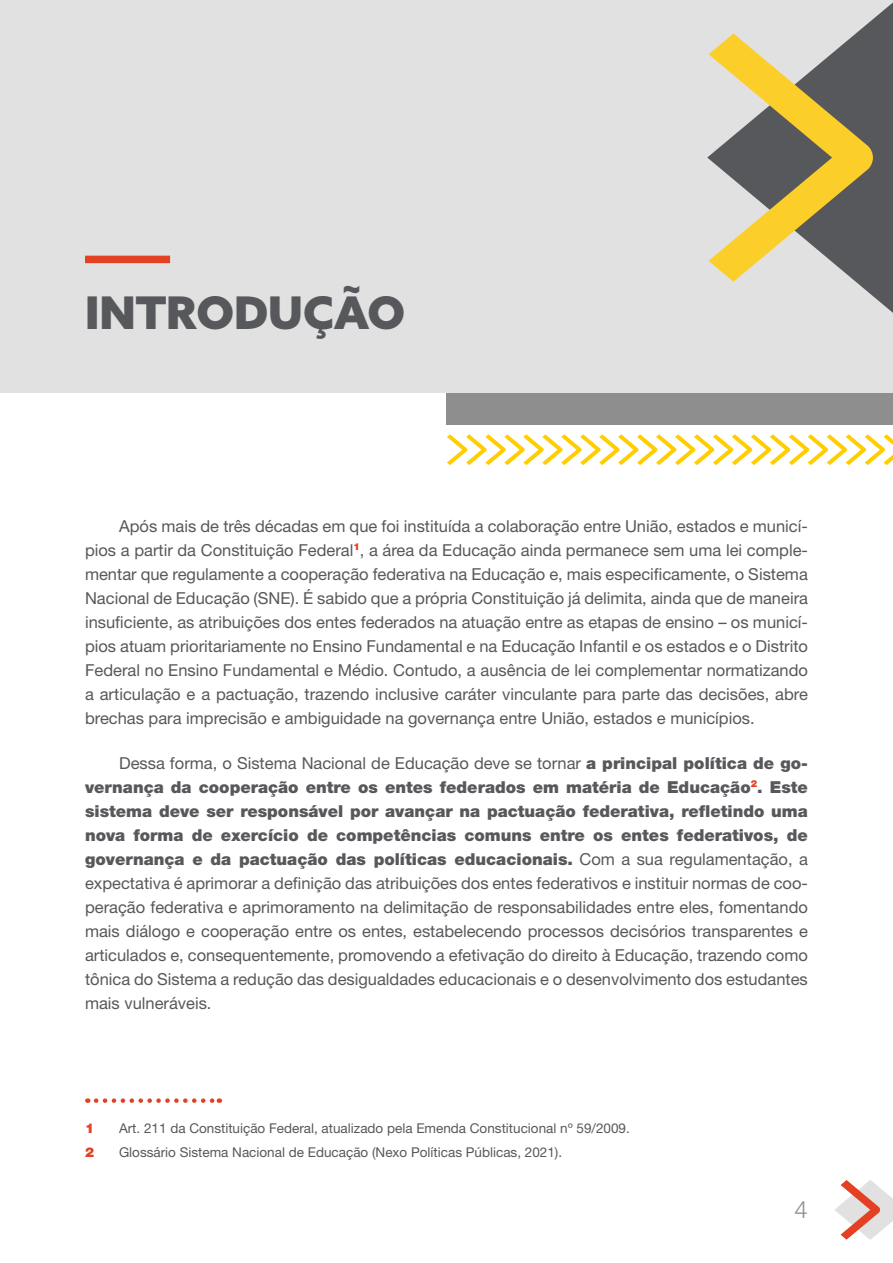
<style>
.page{position:relative;width:893px;height:1263px;background:#fff}
.page>*{position:absolute;margin:0;border:0;box-sizing:border-box;transform-origin:0 0}
.Título_capítulo_ci{font:900 45px "Azo Sans";color:#57585b}
.t1{font:300 24px "Helvetica Neue LT Std";color:#8e8e8e}
.Parágrafo{font:16.5px/24px "Helvetica Neue LT Std";color:#57585b;text-align:justify}
.Nota_de_rodapé{font:13.5px "Helvetica Neue LT Std";color:#57585b}
.Nota_de_rodapé-2{font:900 13.5px "Helvetica Neue LT Std";color:#e34024}
.s1{font-weight:900}
</style>
<div class="page">
<svg style="left:835px;top:1180px;width:58px;height:60px"></svg>
<div style="left:0;top:0;width:893px;height:393px;background:#e1e1e1"></div>
<svg style="left:96px;top:1098px;width:124px;height:5px"></svg>
<div style="left:446px;top:393px;width:447px;height:31px;background:#8e8e8e"></div>
<svg style="left:733px;top:2px;width:160px;height:311px"></svg>
<svg style="left:85px;top:34px;width:788px;height:248px"></svg>
<svg style="left:447px;top:434px;width:446px;height:31px"></svg>
<p class="Título_capítulo_ci" style="left:85px;top:283px;width:322px">INTRODUÇÃO</p>
<p class="Parágrafo" style="left:85px;top:513px;width:724px;text-indent:34px">Após mais de três décadas em que foi instituída a colaboração entre União, estados e municí&shy;pios a partir da Constituição Federal<sup>1</sup>, a área da Educação ainda permanece sem uma lei comple&shy;mentar que regulamente a cooperação federativa na Educação e, mais especificamente, o Sistema Nacional de Educação (SNE). É sabido que a própria Constituição já delimita, ainda que de maneira insuficiente, as atribuições dos entes federados na atuação entre as etapas de ensino – os municí&shy;pios atuam prioritariamente no Ensino Fundamental e na Educação Infantil e os estados e o Distrito Federal no Ensino Fundamental e Médio. Contudo, a ausência de lei complementar normatizando a articulação e a pactuação, trazendo inclusive caráter vinculante para parte das decisões, abre brechas para imprecisão e ambiguidade na governança entre União, estados e municípios.</p>
<p class="Parágrafo" style="left:85px;top:751px;width:724px;text-indent:34px">Dessa forma, o Sistema Nacional de Educação deve se tornar <span class="s1">a principal política de go&shy;vernança da cooperação entre os entes federados em matéria de Educação</span><sup>2</sup><span class="s1">. Este sistema deve ser responsável por avançar na pactuação federativa, refletindo uma nova forma de exercício de competências comuns entre os entes federativos, de governança e da pactuação das políticas educacionais.</span> Com a sua regulamentação, a expectativa é aprimorar a definição das atribuições dos entes federativos e instituir normas de coo&shy;peração federativa e aprimoramento na delimitação de responsabilidades entre eles, fomentando mais diálogo e cooperação entre os entes, estabelecendo processos decisórios transparentes e articulados e, consequentemente, promovendo a efetivação do direito à Educação, trazendo como tônica do Sistema a redução das desigualdades educacionais e o desenvolvimento dos estudantes mais vulneráveis.</p>
<p class="Nota_de_rodapé-2" style="left:85px;top:1120px;width:11px">1</p>
<p class="Nota_de_rodapé" style="left:119px;top:1120px;width:512px">Art. 211 da Constituição Federal, atualizado pela Emenda Constitucional nº 59/2009.</p>
<p class="Nota_de_rodapé-2" style="left:85px;top:1144px;width:11px">2</p>
<p class="Nota_de_rodapé" style="left:119px;top:1144px;width:445px">Glossário Sistema Nacional de Educação (Nexo Políticas Públicas, 2021).</p>
<h2 class="t1" style="left:795px;top:1195px;width:15px">4</h2>
</div>
